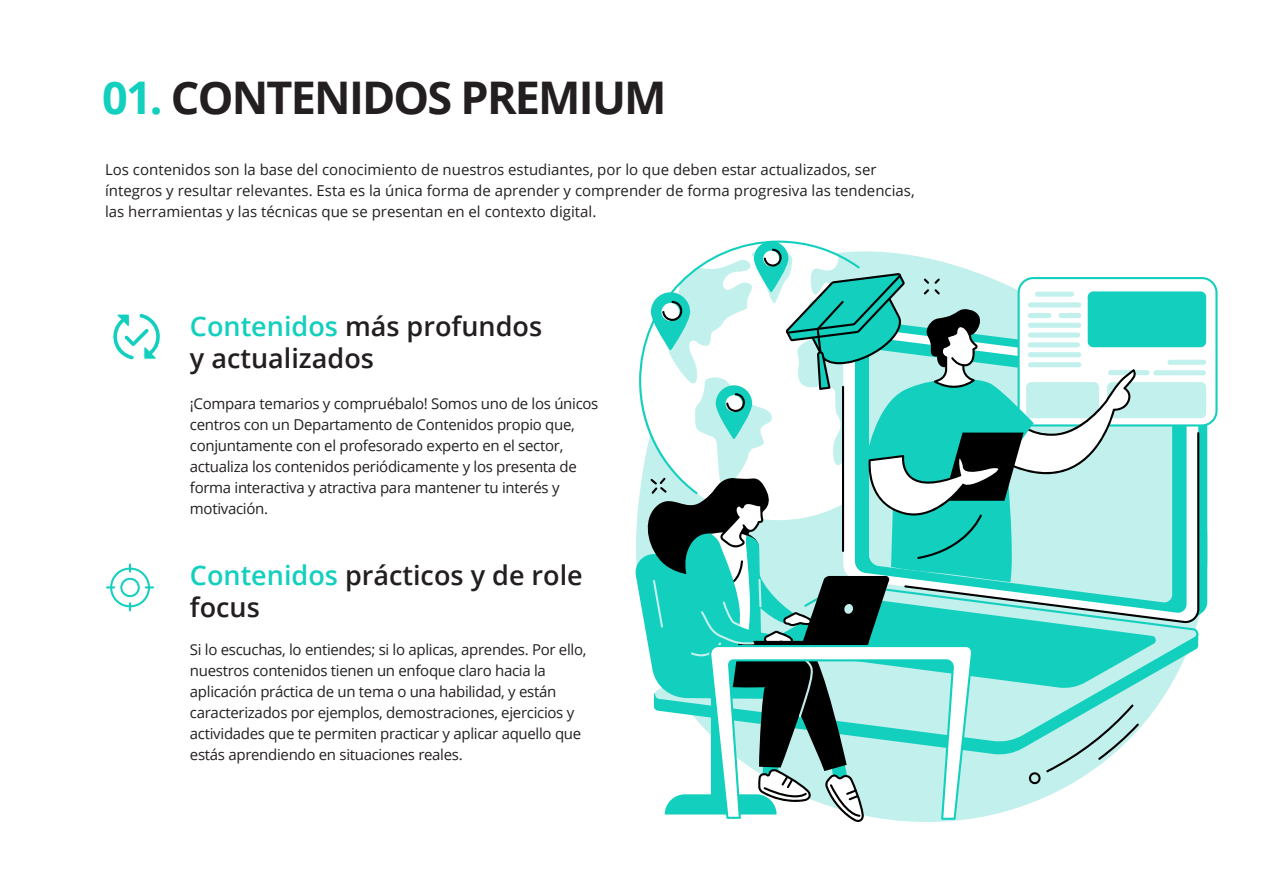
<style>
.page{position:relative;width:1263px;height:893px;background:#fff}
.page>*{position:absolute;margin:0;border:0;box-sizing:border-box;transform-origin:0 0}
.t1{font:700 45px "Open Sans";letter-spacing:-.04em;color:#231f20}
.t2{font:600 27px/32px "Open Sans";color:#231f20}
.t3{font:15px/21px "Open Sans";letter-spacing:-.02em;color:#231f20}
.t4{font:15px/21px "Open Sans";color:#231f20}
.s1{color:#13cfbe}
</style>
<div class="page">
<svg style="left:635px;top:241px;width:582px;height:581px"></svg>
<svg style="left:105px;top:563px;width:50px;height:49px"></svg>
<svg style="left:112px;top:313px;width:49px;height:47px"></svg>
<h1 class="t1" style="left:102px;top:80px;width:566px"><span class="s1">01.</span> CONTENIDOS PREMIUM</h1>
<p class="t4" style="left:105px;top:159px;width:811px">Los contenidos son la base del conocimiento de nuestros estudiantes, por lo que deben estar actualizados, ser íntegros y resultar relevantes. Esta es la única forma de aprender y comprender de forma progresiva las tendencias, las herramientas y las técnicas que se presentan en el contexto digital.</p>
<h2 class="t2" style="left:190px;top:313px;width:354px"><span class="s1">Contenidos</span> más profundos y actualizados</h2>
<p class="t3" style="left:190px;top:392px;width:410px">¡Compara temarios y compruébalo! Somos uno de los únicos centros con un Departamento de Contenidos propio que, conjuntamente con el profesorado experto en el sector, actualiza los contenidos periódicamente y los presenta de forma interactiva y atractiva para mantener tu interés y motivación.</p>
<h2 class="t2" style="left:190px;top:562px;width:394px"><span class="s1">Contenidos</span> prácticos y de role focus</h2>
<p class="t3" style="left:190px;top:638px;width:398px">Si lo escuchas, lo entiendes; si lo aplicas, aprendes. Por ello, nuestros contenidos tienen un enfoque claro hacia la aplicación práctica de un tema o una habilidad, y están caracterizados por ejemplos, demostraciones, ejercicios y actividades que te permiten practicar y aplicar aquello que estás aprendiendo en situaciones reales.</p>
</div>
